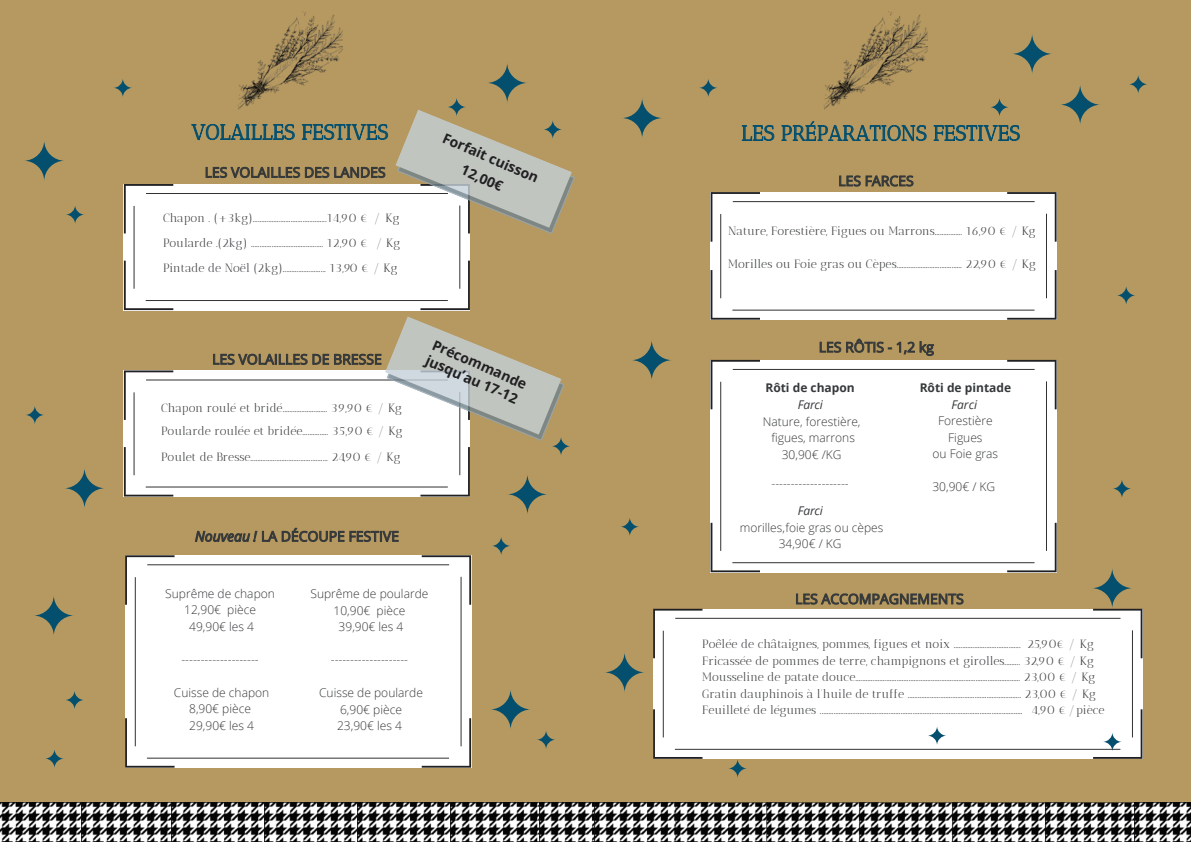
<style>
.page{position:relative;width:1191px;height:842px;background:#fff}
.page>*{position:absolute;margin:0;border:0;box-sizing:border-box;transform-origin:0 0}
.t1{font:21px "Antic Didone";color:#034f6d}
.t2{font:700 14px/21.7px "Open Sans";color:#212022;text-align:center}
.t3{font:14px "Open Sans";color:#36393a}
.t4{font:12px/16.5px "Antic Didone";color:#36393a}
.t5{font:300 12px/16.5px "Open Sans";color:#36393a;text-align:center}
.t6{font:700 12px "Open Sans";color:#36393a}
.t7{font:italic 12px "Open Sans";letter-spacing:-.005em;color:#36393a}
.s1{font-style:italic}
</style>
<div class="page">
<div style="left:0;top:0;width:1191px;height:802px;background:#b69961"></div>
<svg style="left:24px;top:140px;width:41px;height:41px"></svg>
<svg style="left:507px;top:474px;width:41px;height:41px"></svg>
<svg style="left:490px;top:689px;width:41px;height:41px"></svg>
<svg style="left:33px;top:595px;width:41px;height:41px"></svg>
<svg style="left:486px;top:62px;width:42px;height:41px"></svg>
<svg style="left:113px;top:78px;width:20px;height:20px"></svg>
<svg style="left:447px;top:97px;width:19px;height:20px"></svg>
<svg style="left:551px;top:436px;width:20px;height:20px"></svg>
<svg style="left:491px;top:536px;width:20px;height:20px"></svg>
<svg style="left:536px;top:730px;width:20px;height:19px"></svg>
<svg style="left:65px;top:690px;width:19px;height:20px"></svg>
<svg style="left:45px;top:749px;width:19px;height:19px"></svg>
<svg style="left:25px;top:405px;width:20px;height:20px"></svg>
<img style="left:0;top:802px;width:81px;height:40px">
<img style="left:81px;top:802px;width:91px;height:40px">
<img style="left:172px;top:802px;width:93px;height:40px">
<img style="left:265px;top:802px;width:93px;height:40px">
<img style="left:358px;top:802px;width:92px;height:40px">
<img style="left:450px;top:802px;width:90px;height:40px">
<img style="left:540px;top:802px;width:54px;height:40px">
<svg style="left:64px;top:468px;width:41px;height:41px"></svg>
<svg style="left:65px;top:205px;width:20px;height:19px"></svg>
<div style="left:124px;top:184px;width:346px;height:126px;background:#fff"></div>
<div style="left:124px;top:370px;width:346px;height:126px;background:#fff"></div>
<svg style="left:195px;top:527px;width:204px;height:15px"></svg>
<div style="left:125px;top:555px;width:346px;height:213px;background:#fff"></div>
<svg style="left:191px;top:123px;width:104px;height:18px"></svg>
<svg style="left:302px;top:124px;width:86px;height:17px"></svg>
<svg style="left:205px;top:167px;width:180px;height:11px"></svg>
<img style="left:237px;top:11px;width:105px;height:99px">
<svg style="left:395px;top:109px;width:180px;height:125px"></svg>
<svg style="left:621px;top:97px;width:42px;height:42px"></svg>
<svg style="left:604px;top:652px;width:41px;height:41px"></svg>
<svg style="left:631px;top:340px;width:41px;height:41px"></svg>
<svg style="left:1091px;top:568px;width:41px;height:41px"></svg>
<svg style="left:1059px;top:84px;width:41px;height:41px"></svg>
<svg style="left:1011px;top:33px;width:41px;height:42px"></svg>
<svg style="left:698px;top:78px;width:20px;height:20px"></svg>
<svg style="left:989px;top:97px;width:20px;height:20px"></svg>
<svg style="left:1128px;top:75px;width:20px;height:19px"></svg>
<svg style="left:1116px;top:286px;width:20px;height:19px"></svg>
<svg style="left:1112px;top:479px;width:19px;height:19px"></svg>
<svg style="left:728px;top:759px;width:19px;height:19px"></svg>
<svg style="left:620px;top:517px;width:19px;height:19px"></svg>
<img style="left:594px;top:802px;width:81px;height:40px">
<img style="left:675px;top:802px;width:91px;height:40px">
<img style="left:766px;top:802px;width:93px;height:40px">
<img style="left:859px;top:802px;width:93px;height:40px">
<img style="left:952px;top:802px;width:93px;height:40px">
<img style="left:1045px;top:802px;width:89px;height:40px">
<img style="left:1134px;top:802px;width:57px;height:40px">
<img style="left:823px;top:11px;width:104px;height:99px">
<svg style="left:839px;top:175px;width:74px;height:12px"></svg>
<svg style="left:796px;top:593px;width:167px;height:12px"></svg>
<svg style="left:819px;top:339px;width:115px;height:17px"></svg>
<svg style="left:742px;top:125px;width:32px;height:16px"></svg>
<svg style="left:781px;top:121px;width:145px;height:21px"></svg>
<svg style="left:933px;top:125px;width:87px;height:17px"></svg>
<div style="left:710px;top:192px;width:346px;height:128px;background:#fff"></div>
<div style="left:710px;top:360px;width:346px;height:212px;background:#fff"></div>
<div style="left:653px;top:609px;width:489px;height:150px;background:#fff"></div>
<svg style="left:213px;top:316px;width:352px;height:125px"></svg>
<h1 class="t1" style="left:191px;top:120px;width:198px">VOLAILLES FESTIVES</h1>
<p class="t4" style="left:163px;top:206px;width:239px;line-height:24.8px;text-align:justify">Chapon . (+3kg)...........................................14,90 € / Kg Poularde .(2kg) .......................................... 12,90 € / Kg Pintade de Noël (2kg)......................... 13,90 € / Kg</p>
<p class="t2" style="left:448px;top:127px;width:105px;rotate:24deg">Forfait cuisson<br>12,00€</p>
<p class="t4" style="left:161px;top:396px;width:243px;line-height:23.5px">Chapon roulé et bridé.......................... 39,90 € / Kg<br>Poularde roulée et bridée............... 35,90 € / Kg</p>
<p class="t4" style="left:161px;top:449px;width:241px">Poulet de Bresse............................................. 24,90 € / Kg</p>
<p class="t2" style="left:437px;top:336px;width:103px;line-height:16.8px;text-align:left;rotate:24deg">Précommande jusqu’au 17-12</p>
<p class="t3" style="left:195px;top:527px;width:205px"><span class="s1">Nouveau !</span> LA DÉCOUPE FESTIVE</p>
<p class="t5" style="left:165px;top:585px;width:111px">Suprême de chapon<br>12,90€ pièce<br>49,90€ les 4</p>
<p class="t5" style="left:181px;top:651px;width:79px">--------------------</p>
<p class="t5" style="left:174px;top:684px;width:97px">Cuisse de chapon<br>8,90€ pièce<br>29,90€ les 4</p>
<p class="t5" style="left:310px;top:585px;width:119px">Suprême de poularde<br>10,90€ pièce<br>39,90€ les 4</p>
<p class="t5" style="left:331px;top:651px;width:79px">--------------------</p>
<p class="t5" style="left:319px;top:684px;width:105px">Cuisse de poularde<br>6,90€ pièce<br>23,90€ les 4</p>
<h1 class="t1" style="left:741px;top:121px;width:280px">LES PRÉPARATIONS FESTIVES</h1>
<p class="t4" style="left:728px;top:223px;width:309px">Nature, Forestière, Figues ou Marrons................ 16,90 € / Kg</p>
<p class="t4" style="left:728px;top:256px;width:309px">Morilles ou Foie gras ou Cèpes...................................... 22,90 € / Kg</p>
<p class="t6" style="left:765px;top:379px;width:91px">Rôti de chapon</p>
<p class="t7" style="left:797px;top:396px;width:27px">Farci</p>
<p class="t5" style="left:763px;top:412px;width:99px">Nature, forestière, figues, marrons<br>30,90€ /KG</p>
<p class="t5" style="left:771px;top:475px;width:79px">--------------------</p>
<p class="t7" style="left:797px;top:502px;width:27px">Farci</p>
<p class="t5" style="left:740px;top:519px;width:145px">morilles, foie gras ou cèpes<br>34,90€ / KG</p>
<p class="t6" style="left:919px;top:379px;width:93px">Rôti de pintade</p>
<p class="t7" style="left:951px;top:396px;width:27px">Farci</p>
<p class="t5" style="left:932px;top:412px;width:67px">Forestière<br>Figues<br>ou Foie gras</p>
<p class="t5" style="left:932px;top:478px;width:64px">30,90€ / KG</p>
<p class="t4" style="left:702px;top:636px;width:404px">Poêlée de châtaignes, pommes, figues et noix ....................................... 25,90€ / Kg Fricassée de pommes de terre, champignons et girolles......... 32,90 € / Kg Mousseline de patate douce................................................................................................ 23,00 € / Kg Gratin dauphinois à l’huile de truffe .................................................................. 23,00 € / Kg Feuilleté de légumes ...................................................................................................................... 4,90 €/pièce</p>
</div>
